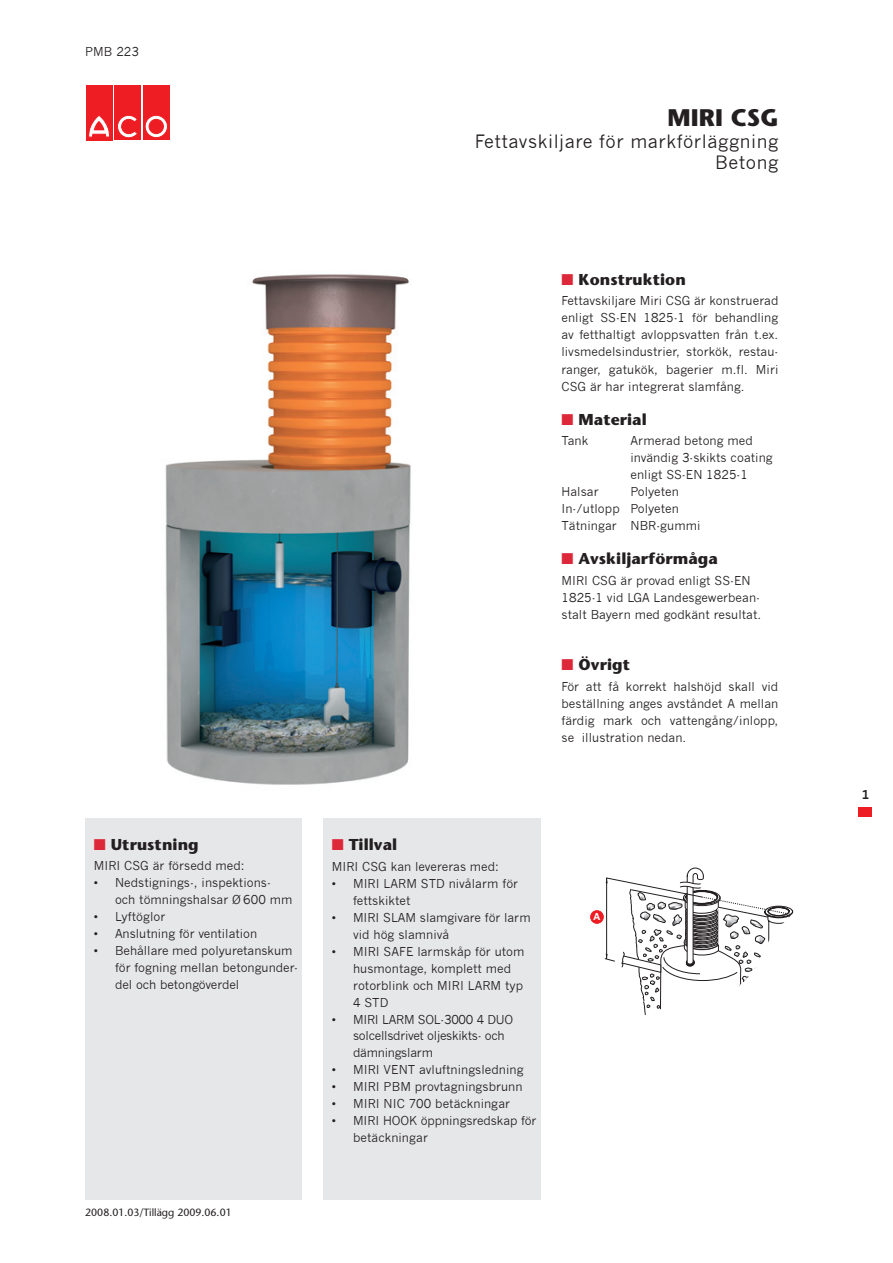
<style>
.page{position:relative;width:893px;height:1263px;background:#fff}
.page>*{position:absolute;margin:0;border:0;box-sizing:border-box;transform-origin:0 0}
.t1{font:700 24px "Stone Sans";letter-spacing:.005em;color:#231f20}
.t2{font:18px/21.6px "News Gothic";letter-spacing:.03em;color:#231f20;text-align:right}
.t3{font:700 15.75px "Stone Sans";letter-spacing:.005em;color:#231f20}
.t4{font:12px/17px "News Gothic";letter-spacing:.005em;color:#231f20}
.t5{font:12px/16.8px "News Gothic";letter-spacing:-.02em;color:#231f20}
.t6{font:700 12px "News Gothic";color:#231f20}
.t7{font:10.5px "Stone Sans";color:#231f20}
.t8{font:700 9.9px "Helvetica Neue";color:#fff}
.s1{color:#dd283a}
</style>
<div class="page">
<svg style="left:859px;top:807px;width:13px;height:9px"></svg>
<div style="left:86px;top:85px;width:26px;height:55px;background:#ee1d23"></div>
<svg style="left:89px;top:116px;width:21px;height:21px"></svg>
<div style="left:114px;top:85px;width:27px;height:55px;background:#ee1d23"></div>
<svg style="left:117px;top:115px;width:20px;height:23px"></svg>
<div style="left:143px;top:85px;width:26px;height:55px;background:#ee1d23"></div>
<svg style="left:145px;top:115px;width:22px;height:23px"></svg>
<div style="left:145px;top:115px;width:23px;height:23px;border:1px solid #ee1d23;border-radius:50%"></div>
<div style="left:149px;top:119px;width:14px;height:15px;background:#ee1d23;border-radius:50%"></div>
<div style="left:149px;top:119px;width:14px;height:15px;border:1px solid #ee1d23;border-radius:50%"></div>
<div style="left:323px;top:819px;width:218px;height:381px;background:#e6e7e9"></div>
<div style="left:85px;top:819px;width:217px;height:381px;background:#e6e7e9"></div>
<img style="left:165px;top:274px;width:246px;height:511px">
<svg style="left:605px;top:868px;width:189px;height:147px"></svg>
<div style="left:591px;top:911px;width:12px;height:12px;background:#ee1d23;border-radius:50%"></div>
<div style="left:590px;top:910px;width:13px;height:13px;border:1px solid #ee1d23;border-radius:50%"></div>
<p class="t4" style="left:85px;top:43px;width:55px">PMB 223</p>
<h1 class="t1" style="left:667px;top:103px;width:112px">MIRI CSG</h1>
<h2 class="t2" style="left:475px;top:130px;width:305px">Fettavskiljare för markförläggning<br>Betong</h2>
<h3 class="t3" style="left:561px;top:270px;width:126px"><span class="s1">■</span> Konstruktion</h3>
<p class="t4" style="left:561px;top:293px;width:218px;text-align:justify">Fettavskiljare Miri CSG är konstruerad enligt SS-EN 1825-1 för behandling av fetthaltigt avloppsvatten från t.ex. livsmedelsindustrier, storkök, restau&shy;ranger, gatukök, bagerier m.fl. Miri CSG är har integrerat slamfång.</p>
<h3 class="t3" style="left:561px;top:410px;width:87px"><span class="s1">■</span> Material</h3>
<p class="t4" style="left:561px;top:432px;width:28px">Tank</p>
<p class="t4" style="left:630px;top:432px;width:144px">Armerad betong med invändig 3-skikts coating enligt SS-EN 1825-1</p>
<p class="t4" style="left:561px;top:483px;width:39px">Halsar</p>
<p class="t4" style="left:561px;top:483px;width:140px;text-indent:69px">Polyeten<br>In-/utlopp Polyeten<br>Tätningar NBR-gummi</p>
<h3 class="t3" style="left:561px;top:549px;width:158px"><span class="s1">■</span> Avskiljarförmåga</h3>
<p class="t4" style="left:561px;top:572px;width:201px">MIRI CSG är provad enligt SS-EN<br>1825-1 vid LGA Landesgewerbean&shy;stalt Bayern med godkänt resultat.</p>
<h3 class="t3" style="left:561px;top:655px;width:70px"><span class="s1">■</span> Övrigt</h3>
<p class="t4" style="left:561px;top:678px;width:218px;text-align:justify">För att få korrekt halshöjd skall vid beställning anges avståndet A mellan färdig mark och vattengång/inlopp, se illustration nedan.</p>
<h3 class="t3" style="left:94px;top:835px;width:106px"><span class="s1">■</span> Utrustning</h3>
<p class="t4" style="left:94px;top:858px;width:152px">MIRI CSG är försedd med:</p>
<p class="t4" style="left:115px;top:875px;width:179px;text-indent:-21px">• Nedstignings-, inspektions&shy;och tömningshalsar Ø 600 mm</p>
<p class="t4" style="left:94px;top:909px;width:73px">• Lyftöglor</p>
<p class="t4" style="left:94px;top:926px;width:165px">• Anslutning för ventilation</p>
<p class="t4" style="left:115px;top:943px;width:184px;text-indent:-21px">• Behållare med polyuretanskum för fogning mellan betongunder&shy;del och betongöverdel</p>
<p class="t7" style="left:85px;top:1206px;width:148px">2008.01.03/Tillägg 2009.06.01</p>
<h3 class="t3" style="left:332px;top:835px;width:67px"><span class="s1">■</span> Tillval</h3>
<p class="t4" style="left:332px;top:858px;width:169px">MIRI CSG kan levereras med:</p>
<p class="t4" style="left:353px;top:875px;width:167px;text-indent:-21px">• MIRI LARM STD nivålarm för fettskiktet</p>
<p class="t4" style="left:353px;top:909px;width:179px;text-indent:-21px">• MIRI SLAM slamgivare för larm vid hög slamnivå</p>
<p class="t4" style="left:353px;top:943px;width:173px;text-indent:-21px">• MIRI SAFE larmskåp för utom husmontage, komplett med rotorblink och MIRI LARM typ<br>4 STD</p>
<p class="t5" style="left:353px;top:1011px;width:162px;text-indent:-21px">• MIRI LARM SOL-3000 4 DUO solcellsdrivet oljeskikts- och dämningslarm</p>
<p class="t4" style="left:332px;top:1061px;width:193px">• MIRI VENT avluftningsledning</p>
<p class="t4" style="left:332px;top:1079px;width:192px">• MIRI PBM provtagningsbrunn</p>
<p class="t4" style="left:332px;top:1096px;width:180px">• MIRI NIC 700 betäckningar</p>
<p class="t4" style="left:353px;top:1113px;width:185px;text-indent:-21px">• MIRI HOOK öppningsredskap för betäckningar</p>
<p class="t8" style="left:593px;top:910px;width:8px">A</p>
<p class="t6" style="left:862px;top:788px;width:9px">1</p>
</div>
